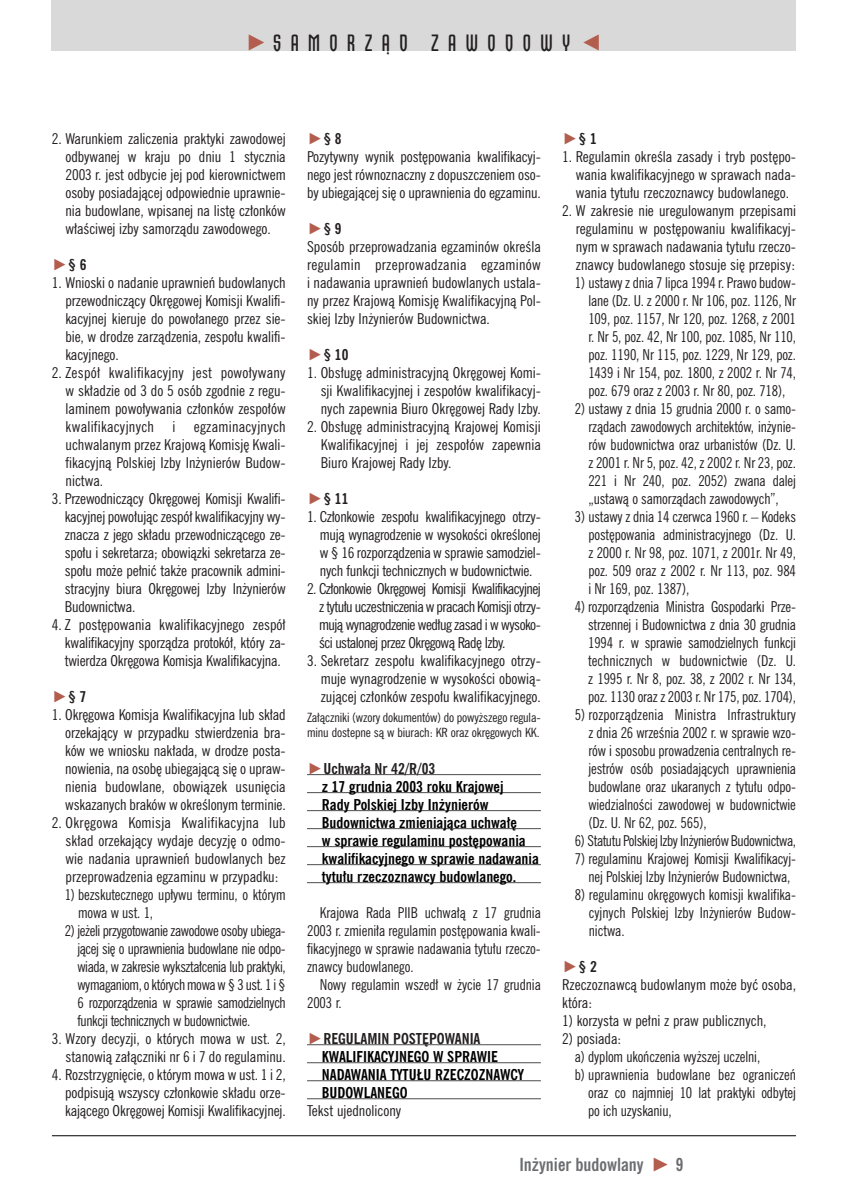
<style>
.page{position:relative;width:858px;height:1199px;background:#fff}
.page>*{position:absolute;margin:0;border:0;box-sizing:border-box;transform-origin:0 0}
.t1{font:700 24px "Orbon PL";letter-spacing:.39em;color:#231f20}
.t2{font:700 condensed 18px "News Gothic PL";color:#6c6d70}
.t3{font:condensed 15px/18px "News Gothic PL";letter-spacing:-.005em;color:#231f20;text-align:justify;scale:1.05 1}
.t4{font:condensed 15px/18px "News Gothic PL";letter-spacing:-.005em;color:#231f20;text-align:justify}
.t5{font:700 condensed 15px/18px "News Gothic PL";color:#000;scale:1.05 1}
.t6{font:condensed 15px "News Gothic PL";letter-spacing:-.025em;color:#231f20}
.t7{font:700 condensed 15px "News Gothic PL";color:#231f20;scale:1.05 1}
.t8{font:condensed 12.75px/15px "News Gothic PL";letter-spacing:-.01em;color:#231f20;scale:1.05 1}
.s1{font-family:"Newspaper Pi PL";font-weight:400;font-size:21px;color:#b35d4e}
.s2{font-family:"Newspaper Pi PL";font-weight:400;font-stretch:normal;color:#b35d4e}
.s3{font-family:"Newspaper Pi PL";font-stretch:normal;color:#b35d4e}
.s4{font-weight:700}
.s5{color:#231f20}
</style>
<div class="page">
<hr style="left:307px;top:774px;width:234px;height:1px;background:#4d4d4d">
<hr style="left:307px;top:792px;width:234px;height:1px;background:#4d4d4d">
<hr style="left:307px;top:810px;width:234px;height:1px;background:#4d4d4d">
<hr style="left:307px;top:828px;width:234px;height:1px;background:#4d4d4d">
<hr style="left:307px;top:846px;width:234px;height:1px;background:#4d4d4d">
<hr style="left:307px;top:864px;width:234px;height:1px;background:#4d4d4d">
<hr style="left:307px;top:882px;width:234px;height:1px;background:#4d4d4d">
<hr style="left:307px;top:1044px;width:234px;height:1px;background:#4d4d4d">
<hr style="left:307px;top:1062px;width:234px;height:1px;background:#4d4d4d">
<hr style="left:307px;top:1080px;width:234px;height:1px;background:#4d4d4d">
<hr style="left:307px;top:1098px;width:234px;height:1px;background:#4d4d4d">
<hr style="left:52px;top:1135px;width:744px;height:1px;background:#000">
<div style="left:52px;top:0;width:744px;height:51px;background:#d9d9d9"></div>
<h1 class="t1" style="left:245px;top:35px;width:359px"><span class="s1">V</span>SAMORZÑD ZAWODOWY<span class="s1">C</span></h1>
<p class="t3" style="left:65px;top:131px;width:211px;text-indent:-13px">2. Warunkiem zaliczenia praktyki zawodowej odbywanej w kraju po dniu 1 stycznia 2003 r. jest odbycie jej pod kierownictwem osoby posiadajàcej odpowiednie uprawnie&shy;nia budowlane, wpisanej na list´ cz∏onków w∏aÊciwej izby samorzàdu zawodowego.</p>
<p class="t7" style="left:52px;top:259px;width:35px"><span class="s2">V</span>§ 6</p>
<p class="t3" style="left:65px;top:275px;width:211px;text-indent:-13px">1. Wnioski o nadanie uprawnieƒ budowlanych przewodniczàcy Okr´gowej Komisji Kwalifi&shy;kacyjnej kieruje do powo∏anego przez sie&shy;bie, w drodze zarzàdzenia, zespo∏u kwalifi&shy;kacyjnego.</p>
<p class="t3" style="left:66px;top:365px;width:211px;text-indent:-14px">2. Zespó∏ kwalifikacyjny jest powo∏ywany w sk∏adzie od 3 do 5 osób zgodnie z regu&shy;laminem powo∏ywania cz∏onków zespo∏ów kwalifikacyjnych i egzaminacyjnych uchwalanym przez Krajowà Komisj´ Kwali&shy;fikacyjnà Polskiej Izby In˝ynierów Budow&shy;nictwa.</p>
<p class="t3" style="left:65px;top:491px;width:212px;text-indent:-13px">3. Przewodniczàcy Okr´gowej Komisji Kwalifi&shy;kacyjnej powo∏ujàc zespó∏ kwalifikacyjny wy&shy;znacza z jego sk∏adu przewodniczàcego ze&shy;spo∏u i sekretarza; obowiàzki sekretarza ze&shy;spo∏u mo˝e pe∏niç tak˝e pracownik admini&shy;stracyjny biura Okr´gowej Izby In˝ynierów Budownictwa.</p>
<p class="t3" style="left:65px;top:617px;width:212px;text-indent:-13px">4. Z post´powania kwalifikacyjnego zespó∏ kwalifikacyjny sporzàdza protokó∏, który za&shy;twierdza Okr´gowa Komisja Kwalifikacyjna.</p>
<p class="t7" style="left:52px;top:691px;width:35px"><span class="s2">V</span>§ 7</p>
<p class="t3" style="left:65px;top:707px;width:212px;text-indent:-13px">1. Okr´gowa Komisja Kwalifikacyjna lub sk∏ad orzekajàcy w przypadku stwierdzenia bra&shy;ków we wniosku nak∏ada, w drodze posta&shy;nowienia, na osob´ ubiegajàcà si´ o upraw&shy;nienia budowlane, obowiàzek usuni´cia wskazanych braków w okreÊlonym terminie.</p>
<p class="t3" style="left:66px;top:815px;width:211px;text-indent:-14px">2. Okr´gowa Komisja Kwalifikacyjna lub sk∏ad orzekajàcy wydaje decyzj´ o odmo&shy;wie nadania uprawnieƒ budowlanych bez przeprowadzenia egzaminu w przypadku:</p>
<p class="t4" style="left:78px;top:887px;width:209px;text-indent:-13px">1) bezskutecznego up∏ywu terminu, o którym mowa w ust. 1,</p>
<p class="t4" style="left:77px;top:923px;width:210px;text-indent:-13px">2) je˝eli przygotowanie zawodowe osoby ubiega&shy;jàcej si´ o uprawnienia budowlane nie odpo&shy;wiada, w zakresie wykszta∏cenia lub praktyki, wymaganiom, o których mowa w § 3 ust. 1 i § 6 rozporzàdzenia w sprawie samodzielnych funkcji technicznych w budownictwie.</p>
<p class="t3" style="left:52px;top:1031px;width:224px;text-align:right">3. Wzory decyzji, o których mowa w ust. 2, stanowià za∏àczniki nr 6 i 7 do regulaminu.</p>
<p class="t3" style="left:65px;top:1067px;width:212px;text-indent:-13px">4. Rozstrzygni´cie, o którym mowa w ust. 1 i 2, podpisujà wszyscy cz∏onkowie sk∏adu orze&shy;kajàcego Okr´gowej Komisji Kwalifikacyjnej.</p>
<p class="t3" style="left:307px;top:131px;width:224px;text-align:left"><span class="s3">V</span><span class="s4">§ 8<br></span>Pozytywny wynik post´powania kwalifikacyj&shy;nego jest równoznaczny z dopuszczeniem oso&shy;by ubiegajàcej si´ o uprawnienia do egzaminu.</p>
<p class="t3" style="left:307px;top:221px;width:224px;text-align:left"><span class="s3">V</span><span class="s4">§ 9<br></span>Sposób przeprowadzania egzaminów okreÊla regulamin przeprowadzania egzaminów i nadawania uprawnieƒ budowlanych ustala&shy;ny przez Krajowà Komisj´ Kwalifikacyjnà Pol&shy;skiej Izby In˝ynierów Budownictwa.</p>
<p class="t7" style="left:307px;top:349px;width:41px"><span class="s2">V</span>§ 10</p>
<p class="t3" style="left:321px;top:365px;width:211px;text-indent:-14px">1. Obs∏ug´ administracyjnà Okr´gowej Komi&shy;sji Kwalifikacyjnej i zespo∏ów kwalifikacyj&shy;nych zapewnia Biuro Okr´gowej Rady Izby.</p>
<p class="t3" style="left:321px;top:419px;width:211px;text-indent:-14px">2. Obs∏ug´ administracyjnà Krajowej Komisji Kwalifikacyjnej i jej zespo∏ów zapewnia Biuro Krajowej Rady Izby.</p>
<p class="t7" style="left:307px;top:493px;width:41px"><span class="s2">V</span>§ 11</p>
<p class="t3" style="left:320px;top:509px;width:212px;text-indent:-13px">1. Cz∏onkowie zespo∏u kwalifikacyjnego otrzy&shy;mujà wynagrodzenie w wysokoÊci okreÊlonej w § 16 rozporzàdzenia w sprawie samodziel&shy;nych funkcji technicznych w budownictwie.</p>
<p class="t3" style="left:319px;top:581px;width:213px;text-indent:-12px">2. Cz∏onkowie Okr´gowej Komisji Kwalifikacyjnej z tytu∏u uczestniczenia w pracach Komisji otrzy&shy;mujà wynagrodzenie wed∏ug zasad i w wysoko-Êci ustalonej przez Okr´gowà Rad´ Izby.</p>
<p class="t3" style="left:321px;top:653px;width:211px;text-indent:-14px">3. Sekretarz zespo∏u kwalifikacyjnego otrzy&shy;muje wynagrodzenie w wysokoÊci obowià&shy;zujàcej cz∏onków zespo∏u kwalifikacyjnego.</p>
<p class="t8" style="left:307px;top:710px;width:224px">Za∏àczniki (wzory dokumentów) do powy˝szego regula&shy;minu dostepne sà w biurach: KR oraz okr´gowych KK.</p>
<p class="t5" style="left:322px;top:761px;width:208px;text-indent:-15px"><span class="s2">V</span><span class="s5">Uchwa∏a Nr 42/R/03<br></span>z 17 grudnia 2003 roku Krajowej<br>Rady Polskiej Izby In˝ynierów<br>Budownictwa zmieniajàca uchwa∏´<br>w sprawie regulaminu post´powania kwalifikacyjnego w sprawie nadawania tytu∏u rzeczoznawcy budowlanego.</p>
<p class="t4" style="left:307px;top:905px;width:235px;text-indent:13px">Krajowa Rada PIIB uchwa∏à z 17 grudnia 2003 r. zmieni∏a regulamin post´powania kwali&shy;fikacyjnego w sprawie nadawania tytu∏u rzeczo&shy;znawcy budowlanego.</p>
<p class="t4" style="left:307px;top:977px;width:235px;text-indent:13px">Nowy regulamin wszed∏ w ˝ycie 17 grudnia<br>2003 r.</p>
<p class="t5" style="left:322px;top:1031px;width:194px;text-indent:-15px"><span class="s2">V</span><span class="s5">REGULAMIN POST¢POWANIA<br></span>KWALIFIKACYJNEGO W SPRAWIE<br>NADAWANIA TYTU¸U RZECZOZNAWCY<br>BUDOWLANEGO</p>
<p class="t3" style="left:307px;top:1103px;width:91px">Tekst ujednolicony</p>
<p class="t7" style="left:562px;top:133px;width:35px"><span class="s2">V</span>§ 1</p>
<p class="t3" style="left:576px;top:149px;width:211px;text-indent:-14px">1. Regulamin okreÊla zasady i tryb post´po&shy;wania kwalifikacyjnego w sprawach nada&shy;wania tytu∏u rzeczoznawcy budowlanego.</p>
<p class="t3" style="left:576px;top:203px;width:211px;text-indent:-14px">2. W zakresie nie uregulowanym przepisami regulaminu w post´powaniu kwalifikacyj&shy;nym w sprawach nadawania tytu∏u rzeczo&shy;znawcy budowlanego stosuje si´ przepisy:</p>
<p class="t4" style="left:588px;top:275px;width:209px;text-indent:-13px">1) ustawy z dnia 7 lipca 1994 r. Prawo budow&shy;lane (Dz. U. z 2000 r. Nr 106, poz. 1126, Nr 109, poz. 1157, Nr 120, poz. 1268, z 2001 r. Nr 5, poz. 42, Nr 100, poz. 1085, Nr 110, poz. 1190, Nr 115, poz. 1229, Nr 129, poz.<br>1439 i Nr 154, poz. 1800, z 2002 r. Nr 74, poz. 679 oraz z 2003 r. Nr 80, poz. 718),</p>
<p class="t4" style="left:588px;top:401px;width:209px;text-indent:-13px">2) ustawy z dnia 15 grudnia 2000 r. o samo&shy;rzàdach zawodowych architektów, in˝ynie&shy;rów budownictwa oraz urbanistów (Dz. U. z 2001 r. Nr 5, poz. 42, z 2002 r. Nr 23, poz.<br>221 i Nr 240, poz. 2052) zwana dalej „ustawà o samorzàdach zawodowych”,</p>
<p class="t4" style="left:588px;top:509px;width:209px;text-indent:-13px">3) ustawy z dnia 14 czerwca 1960 r. – Kodeks post´powania administracyjnego (Dz. U. z 2000 r. Nr 98, poz. 1071, z 2001r. Nr 49, poz. 509 oraz z 2002 r. Nr 113, poz. 984 i Nr 169, poz. 1387),</p>
<p class="t4" style="left:588px;top:599px;width:209px;text-indent:-13px">4) rozporzàdzenia Ministra Gospodarki Prze&shy;strzennej i Budownictwa z dnia 30 grudnia 1994 r. w sprawie samodzielnych funkcji technicznych w budownictwie (Dz. U. z 1995 r. Nr 8, poz. 38, z 2002 r. Nr 134, poz. 1130 oraz z 2003 r. Nr 175, poz. 1704),</p>
<p class="t4" style="left:588px;top:707px;width:209px;text-indent:-13px">5) rozporzàdzenia Ministra Infrastruktury z dnia 26 wrzeÊnia 2002 r. w sprawie wzo&shy;rów i sposobu prowadzenia centralnych re&shy;jestrów osób posiadajàcych uprawnienia budowlane oraz ukaranych z tytu∏u odpo&shy;wiedzialnoÊci zawodowej w budownictwie (Dz. U. Nr 62, poz. 565),</p>
<p class="t6" style="left:575px;top:835px;width:223px">6) Statutu Polskiej Izby In˝ynierów Budownictwa,</p>
<p class="t4" style="left:575px;top:851px;width:223px;text-align:center">7) regulaminu Krajowej Komisji Kwalifikacyj&shy;nej Polskiej Izby In˝ynierów Budownictwa,</p>
<p class="t4" style="left:589px;top:887px;width:209px;text-indent:-14px">8) regulaminu okr´gowych komisji kwalifika&shy;cyjnych Polskiej Izby In˝ynierów Budow&shy;nictwa.</p>
<p class="t3" style="left:562px;top:959px;width:224px;text-align:left"><span class="s3">V</span><span class="s4">§ 2<br></span>Rzeczoznawcà budowlanym mo˝e byç osoba, która:</p>
<p class="t3" style="left:562px;top:1013px;width:196px">1) korzysta w pe∏ni z praw publicznych,</p>
<p class="t3" style="left:562px;top:1031px;width:58px">2) posiada:</p>
<p class="t4" style="left:575px;top:1049px;width:187px">a) dyplom ukoƒczenia wy˝szej uczelni,</p>
<p class="t4" style="left:575px;top:1067px;width:223px">b) uprawnienia budowlane bez ograniczeƒ</p>
<p class="t4" style="left:588px;top:1085px;width:209px">oraz co najmniej 10 lat praktyki odbytej</p>
<p class="t4" style="left:588px;top:1103px;width:85px">po ich uzyskaniu,</p>
<p class="t2" style="left:519px;top:1158px;width:166px">In˝ynier budowlany <span class="s2">V</span> 9</p>
</div>
